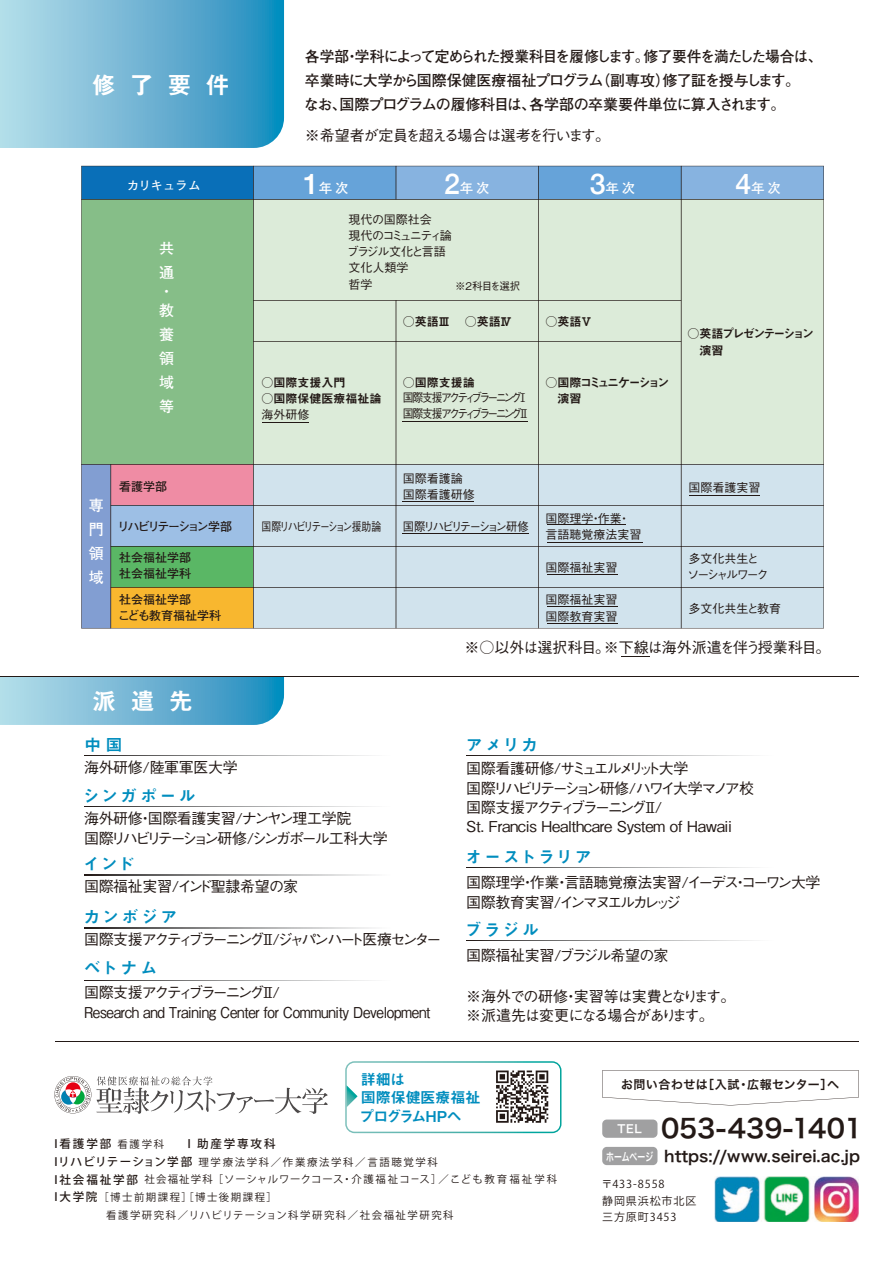
<style>
.page{position:relative;width:893px;height:1263px;background:#fff}
.page>*{position:absolute;margin:0;border:0;box-sizing:border-box;transform-origin:0 0}
.t1{font:25.65px "Hiragino Sans W6";color:#231916}
.t2{font:24px "Midashi Go Pro MB31";letter-spacing:.6em;color:#fff}
.t3{font:16.5px "Midashi Go Pro MB31";letter-spacing:.15em;color:#008dbe}
.t4{font:15.6px "Hiragino Sans W6";color:#231916}
.t5{font:500 15px/19.5px "Gothic BBB Pro";letter-spacing:-.025em;color:#231916}
.t6{font:700 15px/24.3px "Futo Go B101 Pro";letter-spacing:-.06em;color:#231916}
.t7{font:500 15px/19.5px "Gothic BBB Pro";letter-spacing:-.085em;color:#231916}
.t8{font:500 15px/18.9px "Gothic BBB Pro";letter-spacing:-.07em;color:#231916}
.t9{font:500 15px "Gothic BBB Pro";letter-spacing:-.175em;color:#231916}
.t10{font:500 15px "Gothic BBB Pro";letter-spacing:-.065em;color:#231916}
.t11{font:500 15px "Gothic BBB Pro";letter-spacing:-.075em;color:#231916}
.t12{font:15px/18.5px "Midashi Go Pro MB31";letter-spacing:-.005em;color:#008dbe}
.t13{font:700 15px/24px "Futo Go B101 Pro";color:#fff}
.t14{font:700 13.5px "Futo Go B101 Pro";letter-spacing:.2em;color:#fff}
.t15{font:500 12px/16.2px "Gothic BBB Pro";letter-spacing:-.03em;color:#231916}
.t16{font:500 12px/16.2px "Gothic BBB Pro";color:#231916}
.t17{font:12px "Midashi Go Pr 6 N MB31";letter-spacing:-.005em;color:#231916}
.t18{font:700 12px/16.2px "Futo Go B101 Pro";color:#231916}
.t19{font:500 12px/16.2px "Gothic BBB Pro";letter-spacing:-.245em;color:#231916;scale:.9 1}
.t20{font:12px "Hiragino Sans W6";letter-spacing:.035em;color:#231916}
.t21{font:12px/16.2px "Midashi Go Pr 6 N MB31";letter-spacing:-.15em;color:#231916}
.t22{font:12px/16.2px "Midashi Go Pr 6 N MB31";letter-spacing:-.175em;color:#231916}
.t23{font:500 12px "Gothic BBB Pro";letter-spacing:-.16em;color:#231916;scale:.82 1}
.t24{font:500 12px/16.2px "Gothic BBB Pro";letter-spacing:-.14em;color:#231916}
.t25{font:500 12px "Gothic BBB Pro";letter-spacing:-.165em;color:#231916;scale:.94 1}
.t26{font:700 12px "Futo Go B101 Pro";letter-spacing:-.15em;color:#231916}
.t27{font:700 12px "Futo Go B101 Pro";letter-spacing:.035em;color:#fff}
.t28{font:500 11.55px "Koz Go Pro";letter-spacing:.16em;color:#231916}
.t29{font:11.25px "Hiragino Sans W6";color:#fff}
.t30{font:10.95px/16.5px "Koz Go Pro";letter-spacing:.08em;color:#231916}
.t31{font:500 10.5px "Gothic BBB Pro";letter-spacing:-.075em;color:#231916}
.t32{font:10.35px "Koz Go Pro";letter-spacing:.145em;color:#231916}
.t33{font:10.35px "Koz Go Pro";letter-spacing:.12em;color:#231916}
.s1{font-family:"Helvetica Neue";font-weight:500;font-size:28.5px}
.s2{font-weight:400;font-size:10.35px}
.s3{font-weight:500;font-size:11.55px}
.s4{font-size:11.25px;color:#fff}
</style>
<div class="page">
<svg style="left:0;top:0;width:284px;height:148px;background:#6db5d4"></svg>
<svg style="left:0;top:677px;width:284px;height:48px;background:#6fb6d4"></svg>
<svg style="left:81px;top:166px;width:743px;height:462px;background:#bed5ca"></svg>
<img style="left:84px;top:755px;width:288px;height:1px">
<img style="left:467px;top:755px;width:287px;height:1px">
<img style="left:467px;top:867px;width:287px;height:1px">
<img style="left:467px;top:940px;width:287px;height:1px">
<img style="left:84px;top:806px;width:288px;height:1px">
<img style="left:84px;top:875px;width:288px;height:1px">
<img style="left:84px;top:928px;width:288px;height:1px">
<img style="left:84px;top:980px;width:288px;height:1px">
<hr style="left:403px;top:421px;width:125px;height:1px;background:#231916">
<hr style="left:403px;top:533px;width:126px;height:1px;background:#231916">
<hr style="left:547px;top:524px;width:79px;height:1px;background:#231916">
<hr style="left:547px;top:574px;width:70px;height:1px;background:#231916">
<hr style="left:547px;top:542px;width:96px;height:1px;background:#231916">
<hr style="left:689px;top:495px;width:71px;height:1px;background:#231916">
<svg style="left:621px;top:656px;width:28px;height:1px"></svg>
<svg style="left:54px;top:1076px;width:274px;height:38px"></svg>
<hr style="left:55px;top:1041px;width:803px;height:1px;background:#231916">
<img style="left:714px;top:1177px;width:145px;height:45px">
<div style="left:602px;top:1119px;width:55px;height:19px;background:#a0a0a1;border-radius:5px"></div>
<div style="left:602px;top:1147px;width:55px;height:18px;background:#a0a0a1;border-radius:5px"></div>
<svg style="left:602px;top:1070px;width:257px;height:35px"></svg>
<hr style="left:0;top:676px;width:858px;height:1px;background:#231916">
<hr style="left:547px;top:606px;width:70px;height:1px;background:#231916">
<hr style="left:547px;top:623px;width:70px;height:1px;background:#231916">
<hr style="left:403px;top:501px;width:71px;height:1px;background:#231916">
<hr style="left:262px;top:423px;width:47px;height:1px;background:#231916">
<svg style="left:345px;top:1061px;width:216px;height:72px"></svg>
<h2 class="t2" style="left:92px;top:66px;width:139px">修了要件</h2>
<p class="t6" style="left:304px;top:42px;width:520px">各学部・学科によって定められた授業科目を履修します。修了要件を満たした場合は、卒業時に大学から国際保健医療福祉プログラム（副専攻）修了証を授与します。<br>なお、国際プログラムの履修科目は、各学部の卒業要件単位に算入されます。</p>
<p class="t11" style="left:305px;top:123px;width:307px">※希望者が定員を超える場合は選考を行います。</p>
<p class="t27" style="left:127px;top:176px;width:75px">カリキュラム</p>
<p class="t14" style="left:303px;top:177px;width:47px"><span class="s1">1</span>年次</p>
<p class="t14" style="left:444px;top:177px;width:47px"><span class="s1">2</span>年次</p>
<p class="t14" style="left:590px;top:177px;width:47px"><span class="s1">3</span>年次</p>
<p class="t14" style="left:735px;top:177px;width:47px"><span class="s1">4</span>年次</p>
<p class="t13" style="left:159px;top:234px;width:16px">共通</p>
<p class="t13" style="left:159px;top:280px;width:16px;line-height:19.4px">・教</p>
<p class="t13" style="left:159px;top:321px;width:16px;text-align:justify">養領域等</p>
<p class="t13" style="left:89px;top:492px;width:16px;text-align:justify">専門領域</p>
<p class="t18" style="left:119px;top:477px;width:49px">看護学部</p>
<p class="t26" style="left:117px;top:517px;width:116px">リハビリテーション学部</p>
<p class="t18" style="left:119px;top:548px;width:73px">社会福祉学部社会福祉学科</p>
<p class="t18" style="left:118px;top:590px;width:104px">社会福祉学部<br>こども教育福祉学科</p>
<h2 class="t2" style="left:92px;top:682px;width:102px">派遣先</h2>
<p class="t15" style="left:347px;top:210px;width:106px">現代の国際社会<br>現代のコミュニティ論ブラジル文化と言語文化人類学<br>哲学</p>
<p class="t31" style="left:455px;top:277px;width:67px">※2科目を選択</p>
<p class="t17" style="left:403px;top:311px;width:49px">○英語Ⅲ</p>
<p class="t17" style="left:465px;top:311px;width:49px">○英語Ⅳ</p>
<p class="t17" style="left:545px;top:311px;width:48px">○英語Ⅴ</p>
<p class="t17" style="left:261px;top:373px;width:85px">○国際支援入門</p>
<p class="t17" style="left:261px;top:389px;width:121px">○国際保健医療福祉論</p>
<p class="t15" style="left:261px;top:405px;width:49px">海外研修</p>
<p class="t17" style="left:403px;top:372px;width:73px">○国際支援論</p>
<p class="t19" style="left:403px;top:388px;width:142px">国際支援アクティブラーニングⅠ国際支援アクティブラーニングⅡ</p>
<p class="t22" style="left:545px;top:373px;width:126px">○国際コミュニケーション　演習</p>
<p class="t21" style="left:688px;top:325px;width:128px">○英語プレゼンテーション　演習</p>
<p class="t16" style="left:403px;top:468px;width:73px">国際看護論国際看護研修</p>
<p class="t23" style="left:261px;top:516px;width:147px">国際リハビリテーション援助論</p>
<p class="t25" style="left:403px;top:516px;width:136px">国際リハビリテーション研修</p>
<p class="t16" style="left:545px;top:508px;width:97px">国際理学・作業・言語聴覚療法実習</p>
<p class="t15" style="left:545px;top:558px;width:73px">国際福祉実習</p>
<p class="t16" style="left:545px;top:590px;width:73px">国際福祉実習国際教育実習</p>
<p class="t15" style="left:688px;top:478px;width:73px">国際看護実習</p>
<p class="t24" style="left:687px;top:549px;width:83px">多文化共生とソーシャルワーク</p>
<p class="t16" style="left:688px;top:598px;width:94px">多文化共生と教育</p>
<p class="t10" style="left:464px;top:635px;width:368px">※○以外は選択科目。※下線は海外派遣を伴う授業科目。</p>
<p class="t3" style="left:84px;top:731px;width:39px">中国</p>
<p class="t3" style="left:466px;top:731px;width:73px">アメリカ</p>
<p class="t5" style="left:84px;top:755px;width:155px">海外研修/陸軍軍医大学</p>
<p class="t5" style="left:466px;top:757px;width:289px">国際看護研修/サミュエルメリット大学<br>国際リハビリテーション研修/ハワイ大学マノア校国際支援アクティブラーニングⅡ/<br>St. Francis Healthcare System of Hawaii</p>
<p class="t3" style="left:83px;top:783px;width:114px">シンガポール</p>
<p class="t7" style="left:84px;top:807px;width:305px">海外研修・国際看護実習/ナンヤン理工学院<br>国際リハビリテーション研修/シンガポール工科大学</p>
<p class="t3" style="left:83px;top:851px;width:52px">インド</p>
<p class="t5" style="left:84px;top:875px;width:216px">国際福祉実習/インド聖隷希望の家</p>
<p class="t9" style="left:84px;top:927px;width:359px">国際支援アクティブラーニングⅡ/ジャパンハート医療センター</p>
<p class="t5" style="left:84px;top:981px;width:348px">国際支援アクティブラーニングⅡ/<br>Research and Training Center for Community Development</p>
<p class="t3" style="left:83px;top:903px;width:96px">カンボジア</p>
<p class="t3" style="left:84px;top:955px;width:75px">ベトナム</p>
<p class="t3" style="left:466px;top:843px;width:128px">オーストラリア</p>
<p class="t5" style="left:466px;top:871px;width:356px">国際理学・作業・言語聴覚療法実習/イーデス・コーワン大学国際教育実習/インマヌエルカレッジ</p>
<p class="t3" style="left:465px;top:916px;width:75px">ブラジル</p>
<p class="t5" style="left:466px;top:944px;width:204px">国際福祉実習/ブラジル希望の家</p>
<p class="t8" style="left:466px;top:985px;width:271px">※海外での研修・実習等は実費となります。※派遣先は変更になる場合があります。</p>
<p class="t12" style="left:359px;top:1068px;width:123px">詳細は<br>国際保健医療福祉プログラムHPヘ</p>
<p class="t28" style="left:55px;top:1137px;width:222px">I看護学部 <span class="s2">看護学科</span>　 Ｉ助産学専攻科</p>
<p class="t32" style="left:55px;top:1155px;width:385px"><span class="s3">Iリハビリテーション学部</span> 理学療法学科／作業療法学科／言語聴覚学科</p>
<p class="t33" style="left:55px;top:1173px;width:504px"><span class="s3">I社会福祉学部</span> 社会福祉学科［ソーシャルワークコース・介護福祉コース］／こども教育福祉学科</p>
<p class="t32" style="left:55px;top:1190px;width:224px"><span class="s3">I大学院</span> ［博士前期課程］［博士後期課程］</p>
<p class="t32" style="left:106px;top:1208px;width:349px">看護学研究科／リハビリテーション科学研究科／社会福祉学研究科</p>
<p class="t20" style="left:621px;top:1074px;width:219px">お問い合わせは［入試・広報センター］へ</p>
<p class="t29" style="left:617px;top:1119px;width:26px">TEL</p>
<h1 class="t1" style="left:661px;top:1105px;width:203px">053-439-1401</h1>
<p class="t4" style="left:606px;top:1142px;width:255px"><span class="s4">ホームページ</span> https://www.seirei.ac.jp</p>
<p class="t30" style="left:601px;top:1176px;width:96px">〒433-8558<br>静岡県浜松市北区三方原町3453</p>
</div>
